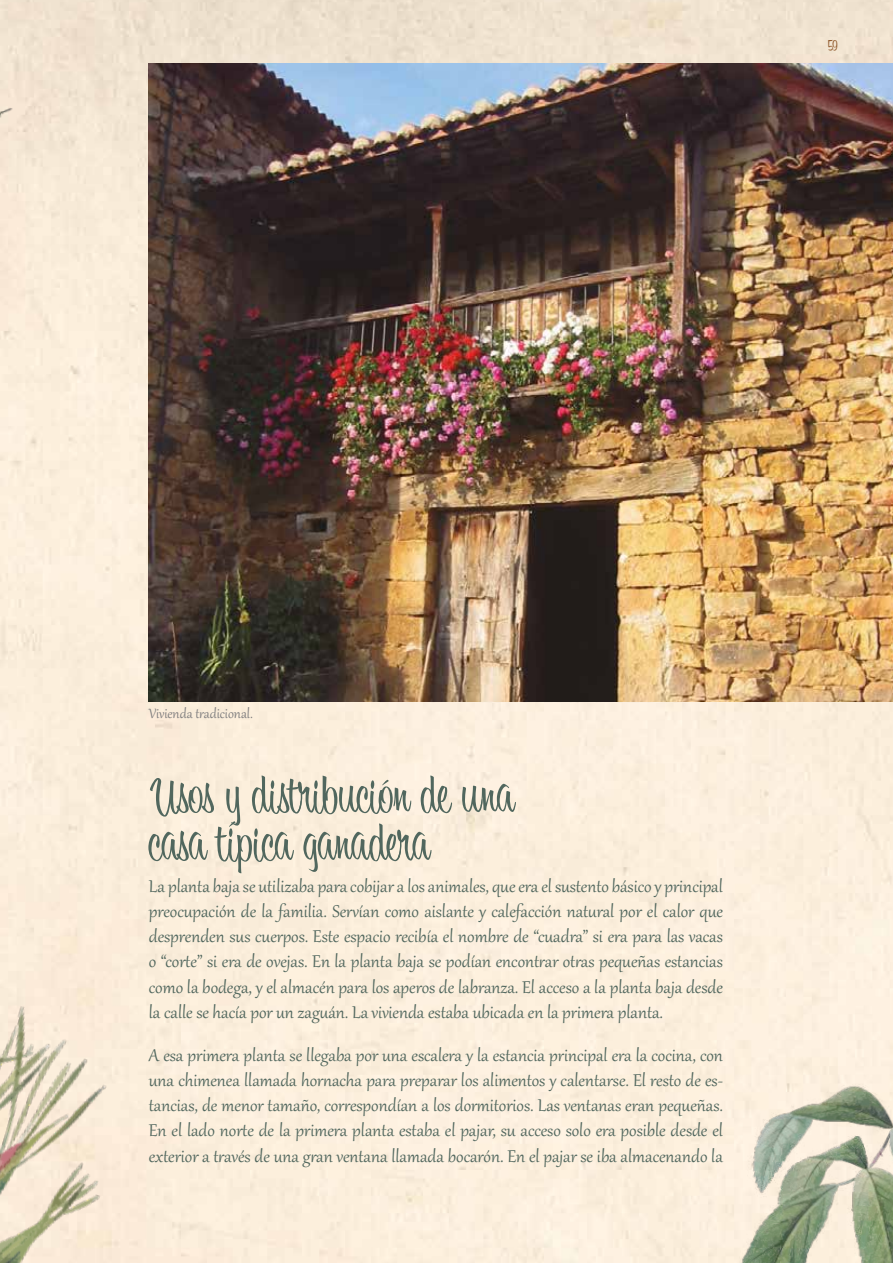
<style>
.page{position:relative;width:893px;height:1263px;background:#fff}
.page>*{position:absolute;margin:0;border:0;box-sizing:border-box;transform-origin:0 0}
.t1{font:52.5px/48px "Bounce Script";color:#51675e}
.t2{font:21px/25.2px "Gabriola";color:#51675e;text-align:justify}
.t3{font:16.5px "Gabriola";color:#7d7c7d}
.t4{font:15px "Bounce Script";color:#915b2e}
</style>
<div class="page">
<img style="left:0;top:0;width:893px;height:1263px">
<img style="left:149px;top:64px;width:744px;height:637px">
<img style="left:0;top:0;width:56px;height:412px">
<img style="left:0;top:1000px;width:251px;height:263px">
<img style="left:674px;top:1080px;width:219px;height:183px">
<p class="t4" style="left:828px;top:36px;width:11px">59</p>
<p class="t3" style="left:149px;top:702px;width:106px">Vivienda tradicional.</p>
<h1 class="t1" style="left:149px;top:776px;width:367px">Usos y distribución de una casa típica ganadera</h1>
<p class="t2" style="left:149px;top:872px;width:576px">La planta baja se utilizaba para cobijar a los animales, que era el sustento básico y principal preocupación de la familia. Servían como aislante y calefacción natural por el calor que desprenden sus cuerpos. Este espacio recibía el nombre de “cuadra” si era para las vacas o “corte” si era de ovejas. En la planta baja se podían encontrar otras pequeñas estancias como la bodega, y el almacén para los aperos de labranza. El acceso a la planta baja desde la calle se hacía por un zaguán. La vivienda estaba ubicada en la primera planta.</p>
<p class="t2" style="left:149px;top:1041px;width:576px">A esa primera planta se llegaba por una escalera y la estancia principal era la cocina, con una chimenea llamada hornacha para preparar los alimentos y calentarse. El resto de es&shy;tancias, de menor tamaño, correspondían a los dormitorios. Las ventanas eran pequeñas.<br>En el lado norte de la primera planta estaba el pajar, su acceso solo era posible desde el exterior a través de una gran ventana llamada bocarón. En el pajar se iba almacenando la</p>
</div>
